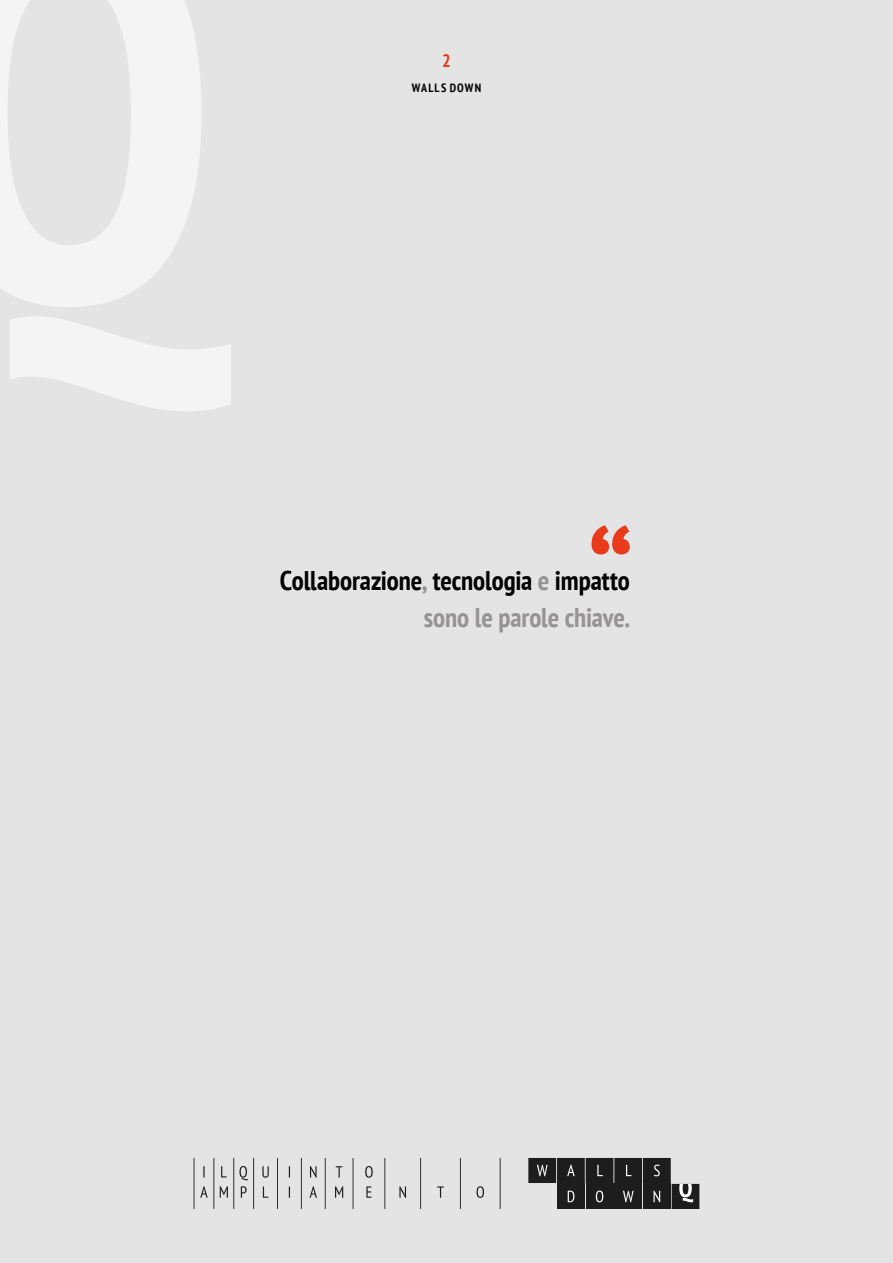
<style>
.page{position:relative;width:893px;height:1263px;background:#e5e4e4}
.page>*{position:absolute;margin:0;border:0;box-sizing:border-box;transform-origin:0 0}
.t1{font:700 condensed 27px/37.2px "PT Sans";letter-spacing:-.005em;color:#000;text-align:right}
.t2{font:700 condensed 18px "PT Sans";color:#e73b1b}
.t3{font:700 condensed 12px "PT Sans";letter-spacing:.1em;color:#000}
.s1{color:#959394}
</style>
<div class="page">
<hr style="left:194px;top:1158px;width:1px;height:51px;background:#1d1d1d">
<hr style="left:213px;top:1158px;width:1px;height:51px;background:#1d1d1d">
<hr style="left:233px;top:1158px;width:1px;height:51px;background:#1d1d1d">
<hr style="left:253px;top:1158px;width:1px;height:51px;background:#1d1d1d">
<hr style="left:277px;top:1158px;width:1px;height:51px;background:#1d1d1d">
<hr style="left:301px;top:1158px;width:1px;height:51px;background:#1d1d1d">
<hr style="left:325px;top:1158px;width:1px;height:51px;background:#1d1d1d">
<hr style="left:353px;top:1158px;width:1px;height:51px;background:#1d1d1d">
<hr style="left:384px;top:1158px;width:1px;height:51px;background:#1d1d1d">
<hr style="left:420px;top:1158px;width:1px;height:51px;background:#1d1d1d">
<hr style="left:460px;top:1158px;width:1px;height:51px;background:#1d1d1d">
<hr style="left:500px;top:1158px;width:1px;height:51px;background:#1d1d1d">
<svg style="left:203px;top:1166px;width:2px;height:11px"></svg>
<svg style="left:221px;top:1166px;width:6px;height:11px"></svg>
<svg style="left:239px;top:1166px;width:9px;height:14px"></svg>
<svg style="left:262px;top:1166px;width:7px;height:12px"></svg>
<svg style="left:310px;top:1166px;width:7px;height:12px"></svg>
<svg style="left:336px;top:1166px;width:6px;height:11px"></svg>
<svg style="left:365px;top:1166px;width:8px;height:12px"></svg>
<svg style="left:200px;top:1186px;width:8px;height:12px"></svg>
<svg style="left:220px;top:1186px;width:8px;height:12px"></svg>
<svg style="left:241px;top:1186px;width:6px;height:12px"></svg>
<svg style="left:263px;top:1186px;width:5px;height:12px"></svg>
<svg style="left:289px;top:1186px;width:1px;height:12px"></svg>
<svg style="left:310px;top:1186px;width:7px;height:12px"></svg>
<svg style="left:335px;top:1186px;width:8px;height:12px"></svg>
<svg style="left:366px;top:1186px;width:5px;height:12px"></svg>
<svg style="left:399px;top:1186px;width:7px;height:12px"></svg>
<svg style="left:437px;top:1186px;width:7px;height:12px"></svg>
<svg style="left:477px;top:1186px;width:7px;height:12px"></svg>
<div style="left:528px;top:1158px;width:28px;height:25px;background:#1d1d1d"></div>
<div style="left:557px;top:1184px;width:28px;height:25px;background:#1d1d1d"></div>
<div style="left:557px;top:1158px;width:28px;height:25px;background:#1d1d1d"></div>
<div style="left:586px;top:1158px;width:27px;height:25px;background:#1d1d1d"></div>
<div style="left:586px;top:1184px;width:27px;height:25px;background:#1d1d1d"></div>
<div style="left:614px;top:1158px;width:28px;height:25px;background:#1d1d1d"></div>
<div style="left:614px;top:1184px;width:28px;height:25px;background:#1d1d1d"></div>
<div style="left:643px;top:1158px;width:28px;height:25px;background:#1d1d1d"></div>
<div style="left:643px;top:1184px;width:28px;height:25px;background:#1d1d1d"></div>
<svg style="left:537px;top:1165px;width:11px;height:11px"></svg>
<svg style="left:567px;top:1164px;width:8px;height:12px"></svg>
<svg style="left:597px;top:1165px;width:6px;height:11px"></svg>
<svg style="left:626px;top:1165px;width:5px;height:11px"></svg>
<svg style="left:654px;top:1164px;width:6px;height:12px"></svg>
<svg style="left:568px;top:1190px;width:6px;height:12px"></svg>
<svg style="left:596px;top:1190px;width:7px;height:12px"></svg>
<svg style="left:623px;top:1191px;width:11px;height:11px"></svg>
<svg style="left:654px;top:1190px;width:6px;height:12px"></svg>
<svg style="left:672px;top:1184px;width:27px;height:25px"></svg>
<svg style="left:0;top:0;width:231px;height:411px"></svg>
<svg style="left:591px;top:525px;width:39px;height:29px"></svg>
<p class="t2" style="left:442px;top:48px;width:10px">2</p>
<p class="t3" style="left:412px;top:79px;width:71px">WALLS DOWN</p>
<p class="t1" style="left:280px;top:561px;width:351px">Collaborazione<span class="s1">,</span> tecnologia <span class="s1">e</span> impatto <span class="s1">sono le parole chiave.</span></p>
</div>
